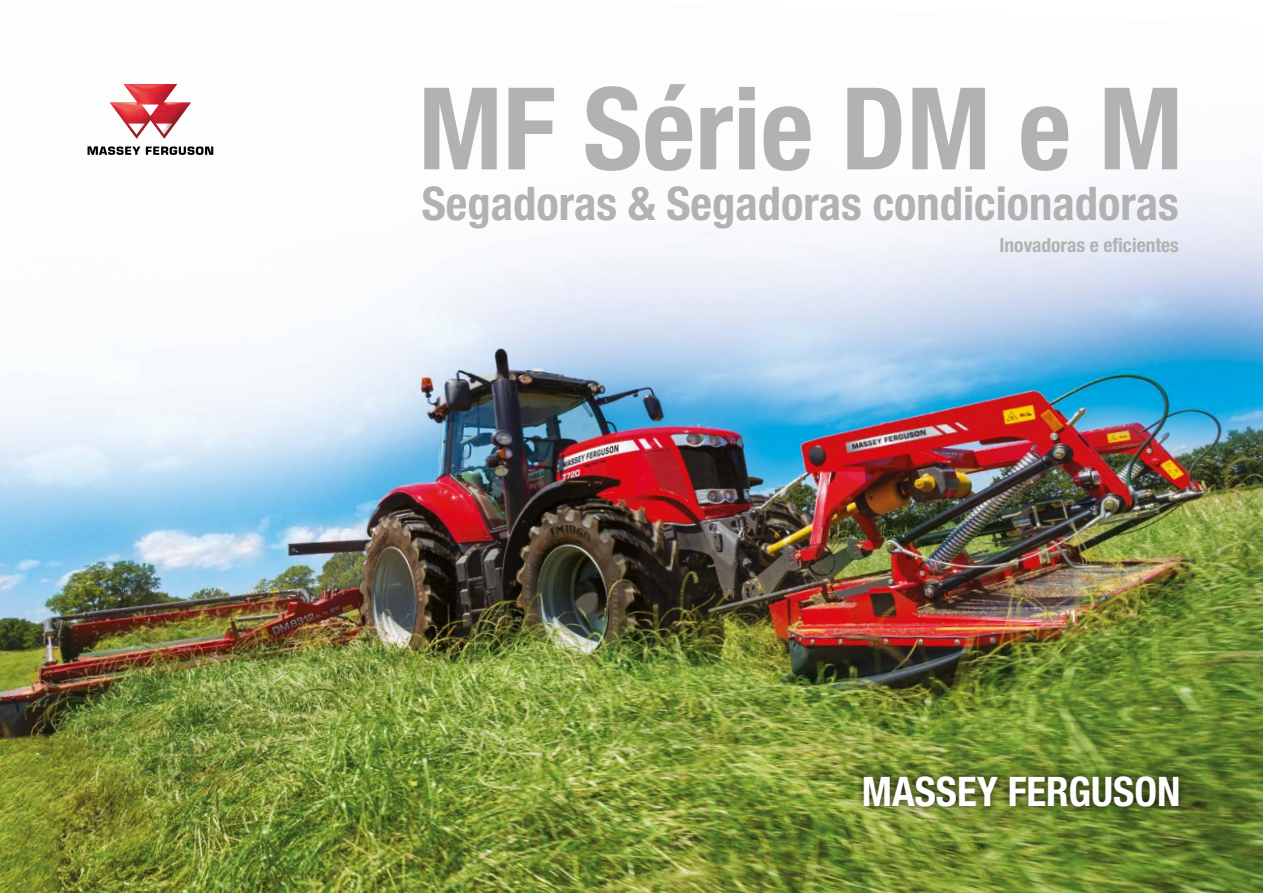
<style>
.page{position:relative;width:1263px;height:893px;background:#fff}
.page>*{position:absolute;margin:0;border:0;box-sizing:border-box;transform-origin:0 0}
.t1{font:700 condensed 114.15px "Helvetica Neue LTW1 G";color:#b3b2b2}
.t2{font:700 condensed 46.5px "Helvetica Neue LT Std";color:#b3b2b2}
.t3{font:700 condensed 40.8px "Helvetica Neue LTW1 G";color:#fff}
.t4{font:700 condensed 19.5px "Helvetica Neue LT Std";color:#b3b2b2}
</style>
<div class="page">
<img style="left:0;top:146px;width:1263px;height:747px">
<svg style="left:88px;top:146px;width:52px;height:9px"></svg>
<svg style="left:146px;top:146px;width:67px;height:9px"></svg>
<svg style="left:110px;top:84px;width:81px;height:55px"></svg>
<div style="left:854px;top:767px;width:334px;height:49px;background:#000;opacity:.75"></div>
<h1 class="t1" style="left:418px;top:60px;width:766px">MF Série DM e M</h1>
<p class="t2" style="left:422px;top:175px;width:758px">Segadoras &amp; Segadoras condicionadoras</p>
<p class="t4" style="left:999px;top:233px;width:181px">Inovadoras e eficientes</p>
<p class="t3" style="left:862px;top:767px;width:320px">MASSEY FERGUSON</p>
</div>
